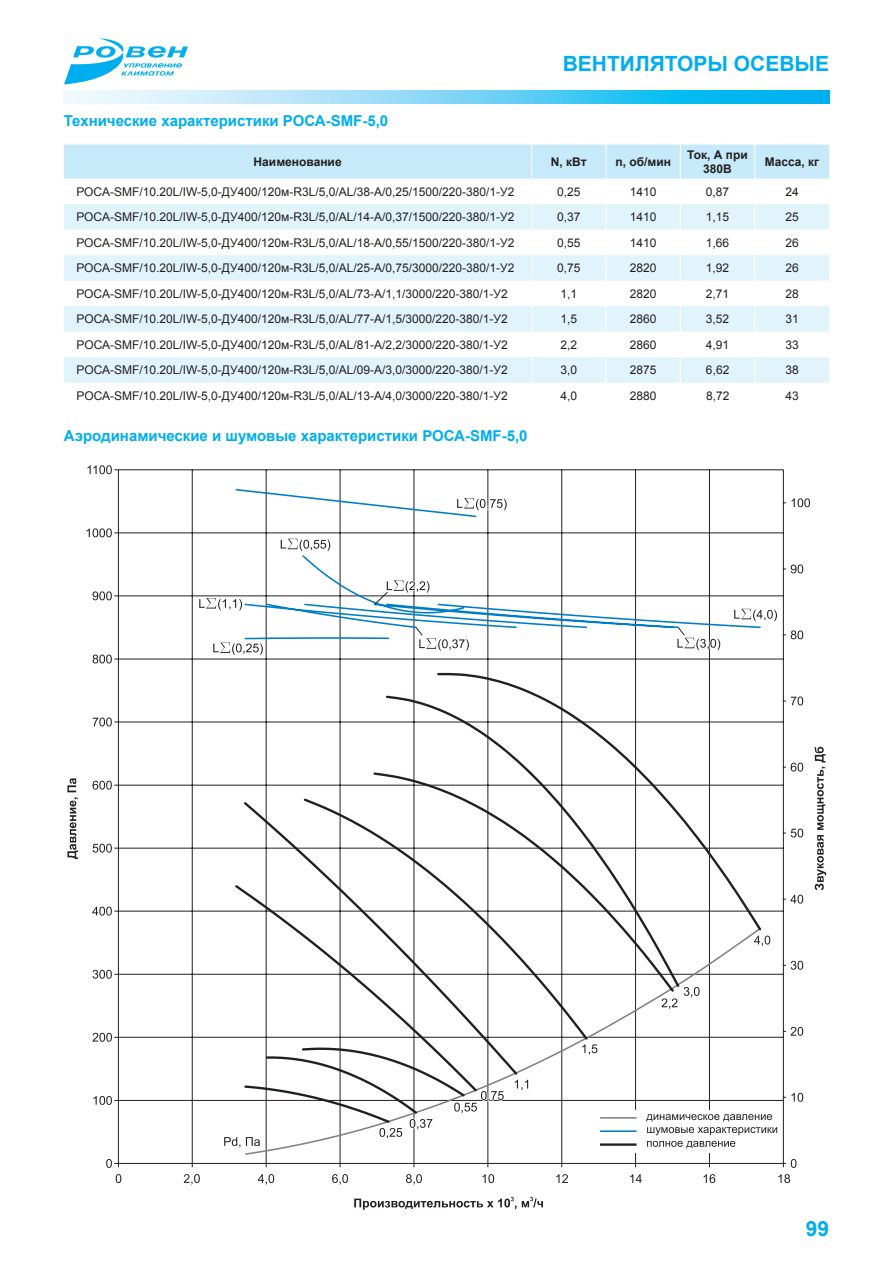
<style>
.page{position:relative;width:893px;height:1263px;background:#fff}
.page>*{position:absolute;margin:0;border:0;box-sizing:border-box;transform-origin:0 0}
.t1{font:700 21px "Arial";color:#00aeef}
.t2{font:700 15px "Arial";color:#00aeef}
.t3{font:12px "Arial";color:#231f20}
.t4{font:700 12px/14.4px "Arial";color:#231f20;text-align:center}
</style>
<div class="page">
<svg style="left:64px;top:38px;width:124px;height:46px"></svg>
<svg style="left:64px;top:90px;width:765px;height:13px;background:#76d5f6"></svg>
<hr style="left:114px;top:469px;width:669px;height:1px;background:#231f20">
<hr style="left:114px;top:533px;width:669px;height:1px;background:#231f20">
<hr style="left:114px;top:596px;width:669px;height:1px;background:#231f20">
<hr style="left:114px;top:659px;width:669px;height:1px;background:#231f20">
<hr style="left:114px;top:722px;width:669px;height:1px;background:#231f20">
<hr style="left:114px;top:785px;width:669px;height:1px;background:#231f20">
<hr style="left:114px;top:848px;width:669px;height:1px;background:#231f20">
<hr style="left:114px;top:911px;width:669px;height:1px;background:#231f20">
<hr style="left:114px;top:974px;width:669px;height:1px;background:#231f20">
<hr style="left:114px;top:1037px;width:669px;height:1px;background:#231f20">
<hr style="left:114px;top:1100px;width:669px;height:1px;background:#231f20">
<hr style="left:783px;top:470px;width:1px;height:697px;background:#231f20">
<hr style="left:709px;top:470px;width:1px;height:697px;background:#231f20">
<hr style="left:635px;top:470px;width:1px;height:697px;background:#231f20">
<hr style="left:561px;top:470px;width:1px;height:697px;background:#231f20">
<hr style="left:488px;top:470px;width:1px;height:697px;background:#231f20">
<hr style="left:414px;top:470px;width:1px;height:697px;background:#231f20">
<hr style="left:340px;top:470px;width:1px;height:697px;background:#231f20">
<hr style="left:266px;top:470px;width:1px;height:697px;background:#231f20">
<hr style="left:192px;top:470px;width:1px;height:697px;background:#231f20">
<svg style="left:235px;top:488px;width:527px;height:152px"></svg>
<svg style="left:245px;top:1125px;width:465px;height:31px"></svg>
<svg style="left:233px;top:672px;width:530px;height:453px"></svg>
<hr style="left:118px;top:470px;width:1px;height:697px;background:#231f20">
<hr style="left:114px;top:1163px;width:669px;height:1px;background:#231f20">
<svg style="left:354px;top:1197px;width:189px;height:13px"></svg>
<svg style="left:184px;top:1174px;width:16px;height:10px"></svg>
<svg style="left:332px;top:1174px;width:16px;height:10px"></svg>
<svg style="left:482px;top:1174px;width:12px;height:9px"></svg>
<svg style="left:67px;top:778px;width:11px;height:81px"></svg>
<svg style="left:93px;top:1033px;width:19px;height:9px"></svg>
<svg style="left:93px;top:970px;width:19px;height:9px"></svg>
<svg style="left:87px;top:528px;width:25px;height:9px"></svg>
<svg style="left:93px;top:1096px;width:19px;height:9px"></svg>
<svg style="left:106px;top:1159px;width:6px;height:9px"></svg>
<svg style="left:406px;top:1174px;width:16px;height:11px"></svg>
<svg style="left:87px;top:465px;width:25px;height:9px"></svg>
<svg style="left:92px;top:907px;width:20px;height:8px"></svg>
<svg style="left:93px;top:844px;width:19px;height:9px"></svg>
<svg style="left:93px;top:781px;width:19px;height:9px"></svg>
<svg style="left:93px;top:717px;width:19px;height:9px"></svg>
<svg style="left:93px;top:654px;width:19px;height:9px"></svg>
<svg style="left:93px;top:591px;width:19px;height:9px"></svg>
<svg style="left:783px;top:1159px;width:13px;height:9px"></svg>
<svg style="left:783px;top:1027px;width:20px;height:9px"></svg>
<svg style="left:783px;top:961px;width:20px;height:9px"></svg>
<svg style="left:783px;top:895px;width:20px;height:9px"></svg>
<svg style="left:783px;top:828px;width:20px;height:9px"></svg>
<svg style="left:783px;top:763px;width:20px;height:8px"></svg>
<svg style="left:783px;top:696px;width:20px;height:9px"></svg>
<svg style="left:783px;top:630px;width:20px;height:9px"></svg>
<svg style="left:815px;top:747px;width:11px;height:143px"></svg>
<svg style="left:116px;top:1174px;width:5px;height:9px"></svg>
<svg style="left:258px;top:1174px;width:16px;height:10px"></svg>
<svg style="left:556px;top:1174px;width:12px;height:9px"></svg>
<svg style="left:630px;top:1174px;width:12px;height:9px"></svg>
<svg style="left:704px;top:1174px;width:11px;height:9px"></svg>
<svg style="left:778px;top:1174px;width:12px;height:9px"></svg>
<svg style="left:783px;top:564px;width:20px;height:9px"></svg>
<svg style="left:783px;top:498px;width:27px;height:9px"></svg>
<svg style="left:456px;top:496px;width:53px;height:17px"></svg>
<svg style="left:279px;top:537px;width:53px;height:16px"></svg>
<svg style="left:733px;top:607px;width:44px;height:16px"></svg>
<svg style="left:676px;top:617px;width:46px;height:34px"></svg>
<svg style="left:374px;top:579px;width:57px;height:26px"></svg>
<svg style="left:213px;top:642px;width:50px;height:13px"></svg>
<svg style="left:198px;top:596px;width:46px;height:17px"></svg>
<svg style="left:415px;top:618px;width:56px;height:33px"></svg>
<svg style="left:452px;top:1089px;width:54px;height:26px"></svg>
<svg style="left:513px;top:1078px;width:17px;height:14px"></svg>
<svg style="left:581px;top:1042px;width:18px;height:15px"></svg>
<svg style="left:660px;top:965px;width:41px;height:46px"></svg>
<svg style="left:752px;top:932px;width:19px;height:16px"></svg>
<svg style="left:378px;top:1097px;width:56px;height:43px"></svg>
<svg style="left:224px;top:1135px;width:39px;height:14px"></svg>
<div style="left:596px;top:1110px;width:185px;height:42px;background:#fff"></div>
<hr style="left:600px;top:1117px;width:37px;height:2px;background:#808285">
<hr style="left:600px;top:1130px;width:37px;height:2px;background:#007ec5">
<hr style="left:600px;top:1143px;width:37px;height:3px;background:#231f20">
<svg style="left:645px;top:1093px;width:158px;height:58px"></svg>
<svg style="left:64px;top:145px;width:765px;height:238px"></svg>
<p class="t2" style="left:64px;top:110px;width:326px">Технические характеристики РОСА-SMF-5,0</p>
<h1 class="t1" style="left:563px;top:49px;width:268px">вентиляторы осевые</h1>
<p class="t4" style="left:254px;top:155px;width:90px">Наименование</p>
<p class="t4" style="left:551px;top:155px;width:37px">N, кВт</p>
<p class="t4" style="left:615px;top:155px;width:57px">n, об/мин</p>
<p class="t4" style="left:687px;top:148px;width:62px">Ток, А при<br>380В</p>
<p class="t4" style="left:765px;top:155px;width:56px">Масса, кг</p>
<p class="t3" style="left:77px;top:184px;width:439px">РОСА-SMF/10.20L/IW-5,0-ДУ400/120м-R3L/5,0/AL/38-А/0,25/1500/220-380/1-У2</p>
<p class="t3" style="left:557px;top:184px;width:25px">0,25</p>
<p class="t3" style="left:630px;top:184px;width:28px">1410</p>
<p class="t3" style="left:706px;top:184px;width:25px">0,87</p>
<p class="t3" style="left:785px;top:184px;width:15px">24</p>
<p class="t3" style="left:77px;top:209px;width:439px">РОСА-SMF/10.20L/IW-5,0-ДУ400/120м-R3L/5,0/AL/14-А/0,37/1500/220-380/1-У2</p>
<p class="t3" style="left:557px;top:209px;width:25px">0,37</p>
<p class="t3" style="left:630px;top:209px;width:28px">1410</p>
<p class="t3" style="left:706px;top:209px;width:25px">1,15</p>
<p class="t3" style="left:785px;top:209px;width:15px">25</p>
<p class="t3" style="left:77px;top:235px;width:439px">РОСА-SMF/10.20L/IW-5,0-ДУ400/120м-R3L/5,0/AL/18-А/0,55/1500/220-380/1-У2</p>
<p class="t3" style="left:557px;top:235px;width:25px">0,55</p>
<p class="t3" style="left:630px;top:235px;width:28px">1410</p>
<p class="t3" style="left:706px;top:235px;width:25px">1,66</p>
<p class="t3" style="left:785px;top:235px;width:15px">26</p>
<p class="t3" style="left:77px;top:260px;width:439px">РОСА-SMF/10.20L/IW-5,0-ДУ400/120м-R3L/5,0/AL/25-А/0,75/3000/220-380/1-У2</p>
<p class="t3" style="left:557px;top:260px;width:25px">0,75</p>
<p class="t3" style="left:630px;top:260px;width:28px">2820</p>
<p class="t3" style="left:706px;top:260px;width:25px">1,92</p>
<p class="t3" style="left:785px;top:260px;width:15px">26</p>
<p class="t3" style="left:77px;top:286px;width:433px">РОСА-SMF/10.20L/IW-5,0-ДУ400/120м-R3L/5,0/AL/73-А/1,1/3000/220-380/1-У2</p>
<p class="t3" style="left:560px;top:286px;width:18px">1,1</p>
<p class="t3" style="left:630px;top:286px;width:28px">2820</p>
<p class="t3" style="left:706px;top:286px;width:25px">2,71</p>
<p class="t3" style="left:785px;top:286px;width:15px">28</p>
<p class="t3" style="left:77px;top:311px;width:433px">РОСА-SMF/10.20L/IW-5,0-ДУ400/120м-R3L/5,0/AL/77-А/1,5/3000/220-380/1-У2</p>
<p class="t3" style="left:560px;top:311px;width:18px">1,5</p>
<p class="t3" style="left:630px;top:311px;width:28px">2860</p>
<p class="t3" style="left:706px;top:311px;width:25px">3,52</p>
<p class="t3" style="left:785px;top:311px;width:15px">31</p>
<p class="t3" style="left:77px;top:337px;width:433px">РОСА-SMF/10.20L/IW-5,0-ДУ400/120м-R3L/5,0/AL/81-А/2,2/3000/220-380/1-У2</p>
<p class="t3" style="left:560px;top:337px;width:18px">2,2</p>
<p class="t3" style="left:630px;top:337px;width:28px">2860</p>
<p class="t3" style="left:706px;top:337px;width:25px">4,91</p>
<p class="t3" style="left:785px;top:337px;width:15px">33</p>
<p class="t3" style="left:77px;top:362px;width:433px">РОСА-SMF/10.20L/IW-5,0-ДУ400/120м-R3L/5,0/AL/09-А/3,0/3000/220-380/1-У2</p>
<p class="t3" style="left:560px;top:362px;width:18px">3,0</p>
<p class="t3" style="left:630px;top:362px;width:28px">2875</p>
<p class="t3" style="left:706px;top:362px;width:25px">6,62</p>
<p class="t3" style="left:785px;top:362px;width:15px">38</p>
<p class="t3" style="left:77px;top:388px;width:433px">РОСА-SMF/10.20L/IW-5,0-ДУ400/120м-R3L/5,0/AL/13-А/4,0/3000/220-380/1-У2</p>
<p class="t3" style="left:560px;top:388px;width:18px">4,0</p>
<p class="t3" style="left:630px;top:388px;width:28px">2880</p>
<p class="t3" style="left:706px;top:388px;width:25px">8,72</p>
<p class="t3" style="left:785px;top:388px;width:15px">43</p>
<p class="t2" style="left:64px;top:426px;width:465px">Аэродинамические и шумовые характеристики РОСА-SMF-5,0</p>
<h1 class="t1" style="left:806px;top:1214px;width:25px">99</h1>
</div>
